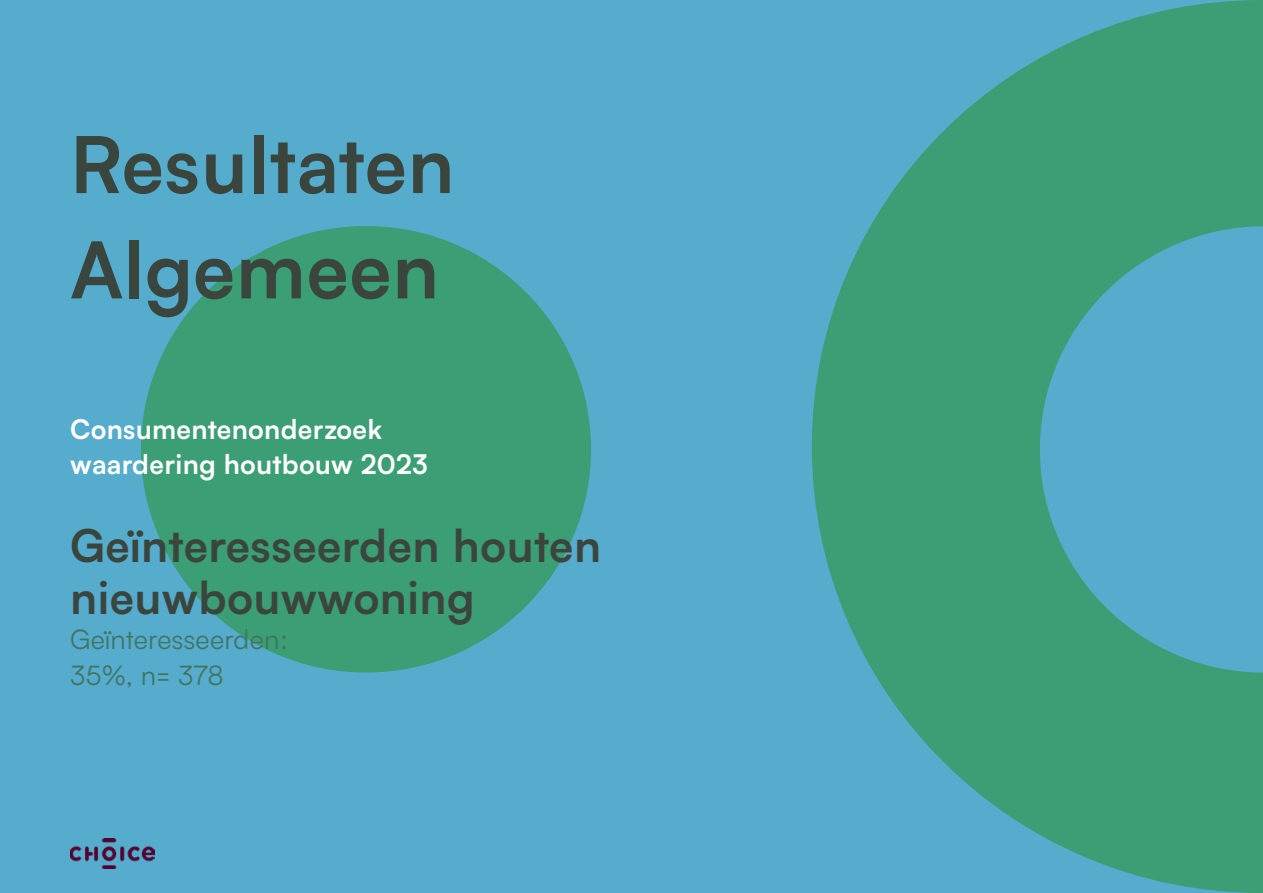
<style>
.page{position:relative;width:1263px;height:893px;background:#56accc}
.page>*{position:absolute;margin:0;border:0;box-sizing:border-box;transform-origin:0 0}
.t1{font:700 78px/105.3px "Satoshi";letter-spacing:.01em;color:#3a453e}
.t2{font:700 45px/52.7px "Satoshi";letter-spacing:.01em;color:#3a453e}
.t3{font:700 27px/35.1px "Satoshi";letter-spacing:.01em;color:#fff}
.t4{font:27px/35.1px "Satoshi";letter-spacing:.01em;color:#427464}
</style>
<div class="page">
<div style="left:141px;top:226px;width:450px;height:446px;background:#3c9e75;border-radius:50%"></div>
<svg style="left:812px;top:0;width:451px;height:893px;fill:#3c9e75"></svg>
<img style="left:70px;top:839px;width:84px;height:29px">
<h1 class="t1" style="left:70px;top:107px;width:386px">Resultaten<br>Algemeen</h1>
<p class="t3" style="left:70px;top:410px;width:359px">Consumentenonderzoek waardering houtbouw 2023</p>
<h2 class="t2" style="left:70px;top:516px;width:532px">Geïnteresseerden houten nieuwbouwwoning</h2>
<p class="t4" style="left:70px;top:621px;width:220px">Geïnteresseerden:<br>35%, n= 378</p>
</div>
